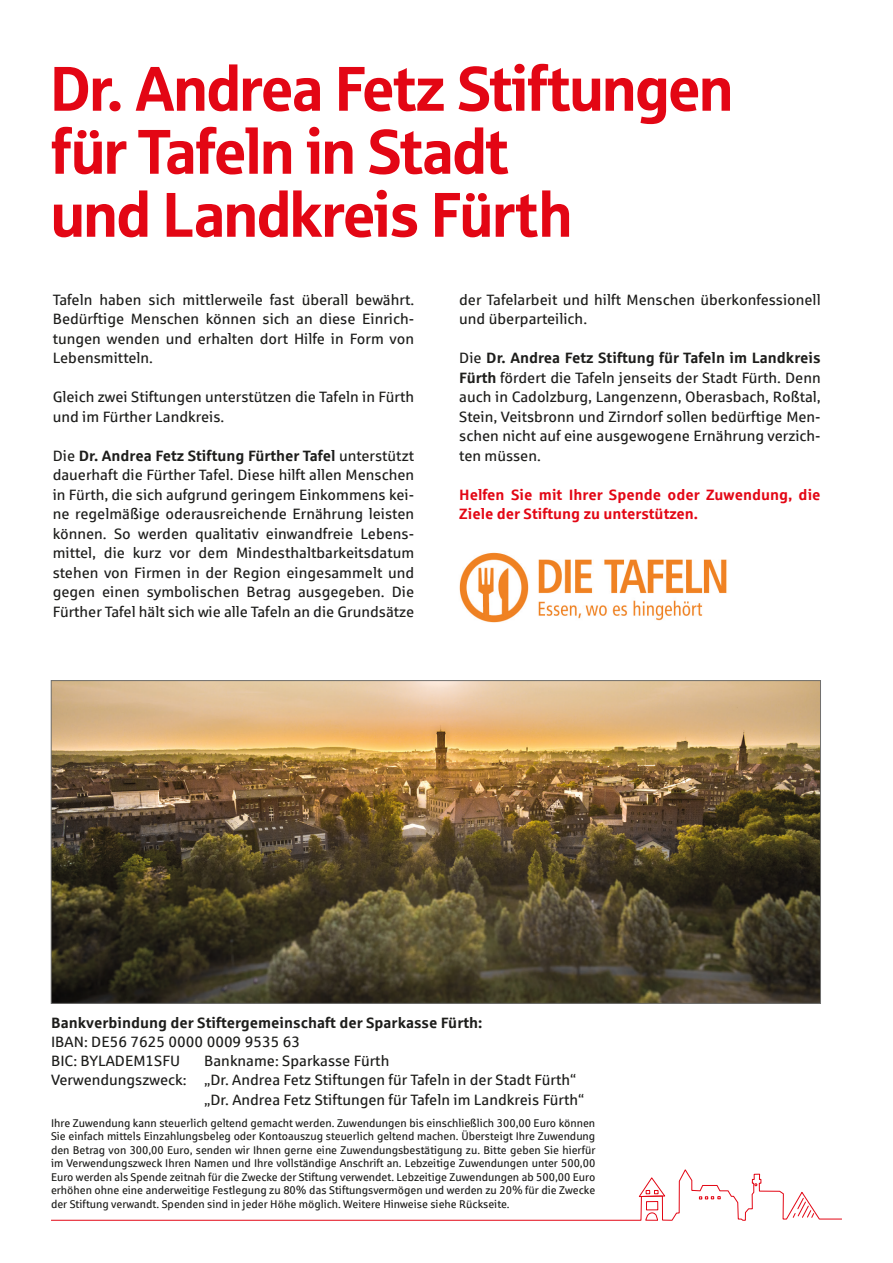
<style>
.page{position:relative;width:893px;height:1263px;background:#fff}
.page>*{position:absolute;margin:0;border:0;box-sizing:border-box;transform-origin:0 0}
.t1{font:63px/63px "Sparkasse Head";letter-spacing:-.01em;color:#e30614}
.t2{font:15px/19.5px "Sparkasse Rg";color:#1d1d1b;text-align:justify}
.t3{font:700 15px/19.5px "Sparkasse Rg";color:#e30614}
.t4{font:700 15px "Sparkasse Rg";color:#1d1d1b}
.t5{font:11.25px/13.5px "Sparkasse Rg";color:#1d1d1b;text-align:justify}
.s1{font-weight:700}
</style>
<div class="page">
<svg style="left:51px;top:1169px;width:791px;height:52px"></svg>
<img style="left:459px;top:552px;width:268px;height:71px">
<img style="left:53px;top:682px;width:766px;height:319px">
<h1 class="t1" style="left:51px;top:55px;width:683px">Dr. Andrea Fetz Stiftungen für Tafeln in Stadt<br>und Landkreis Fürth</h1>
<p class="t2" style="left:53px;top:289px;width:363px">Tafeln haben sich mittlerweile fast überall bewährt.<br>Bedürftige Menschen können sich an diese Einrich&shy;tungen wenden und erhalten dort Hilfe in Form von Lebensmitteln.</p>
<p class="t2" style="left:53px;top:387px;width:363px">Gleich zwei Stiftungen unterstützen die Tafeln in Fürth und im Fürther Landkreis.</p>
<p class="t2" style="left:53px;top:445px;width:363px">Die <span class="s1">Dr. Andrea Fetz Stiftung Fürther Tafel</span> unterstützt dauerhaft die Fürther Tafel. Diese hilft allen Menschen in Fürth, die sich aufgrund geringem Einkommens kei&shy;ne regelmäßige oderausreichende Ernährung leisten können. So werden qualitativ einwandfreie Lebens&shy;mittel, die kurz vor dem Mindesthaltbarkeitsdatum stehen von Firmen in der Region eingesammelt und gegen einen symbolischen Betrag ausgegeben. Die Fürther Tafel hält sich wie alle Tafeln an die Grundsätze</p>
<p class="t2" style="left:459px;top:289px;width:363px">der Tafelarbeit und hilft Menschen überkonfessionell und überparteilich.</p>
<p class="t2" style="left:459px;top:348px;width:363px">Die <span class="s1">Dr. Andrea Fetz Stiftung für Tafeln im Landkreis Fürth</span> fördert die Tafeln jenseits der Stadt Fürth. Denn auch in Cadolzburg, Langenzenn, Oberasbach, Roßtal, Stein, Veitsbronn und Zirndorf sollen bedürftige Men&shy;schen nicht auf eine ausgewogene Ernährung verzich&shy;ten müssen.</p>
<p class="t3" style="left:459px;top:484px;width:363px">Helfen Sie mit Ihrer Spende oder Zuwendung, die<br>Ziele der Stiftung zu unterstützen.</p>
<p class="t4" style="left:51px;top:1013px;width:433px">Bankverbindung der Stiftergemeinschaft der Sparkasse Fürth:</p>
<p class="t2" style="left:51px;top:1031px;width:251px;line-height:19px">IBAN: DE56 7625 0000 0009 9535 63<br>BIC: BYLADEM1SFU</p>
<p class="t2" style="left:204px;top:1050px;width:187px">Bankname: Sparkasse Fürth</p>
<p class="t2" style="left:51px;top:1070px;width:527px">Verwendungszweck: „Dr. Andrea Fetz Stiftungen für Tafeln in der Stadt Fürth“</p>
<p class="t2" style="left:204px;top:1089px;width:382px">„Dr. Andrea Fetz Stiftungen für Tafeln im Landkreis Fürth“</p>
<p class="t5" style="left:51px;top:1116px;width:546px">Ihre Zuwendung kann steuerlich geltend gemacht werden. Zuwendungen bis einschließlich 300,00 Euro können Sie einfach mittels Einzahlungsbeleg oder Kontoauszug steuerlich geltend machen. Übersteigt Ihre Zuwendung den Betrag von 300,00 Euro, senden wir Ihnen gerne eine Zuwendungsbestätigung zu. Bitte geben Sie hierfür im Verwendungszweck Ihren Namen und Ihre vollständige Anschrift an. Lebzeitige Zuwendungen unter 500,00<br>Euro werden als Spende zeitnah für die Zwecke der Stiftung verwendet. Lebzeitige Zuwendungen ab 500,00 Euro erhöhen ohne eine anderweitige Festlegung zu 80% das Stiftungsvermögen und werden zu 20% für die Zwecke der Stiftung verwandt. Spenden sind in jeder Höhe möglich. Weitere Hinweise siehe Rückseite.</p>
</div>
